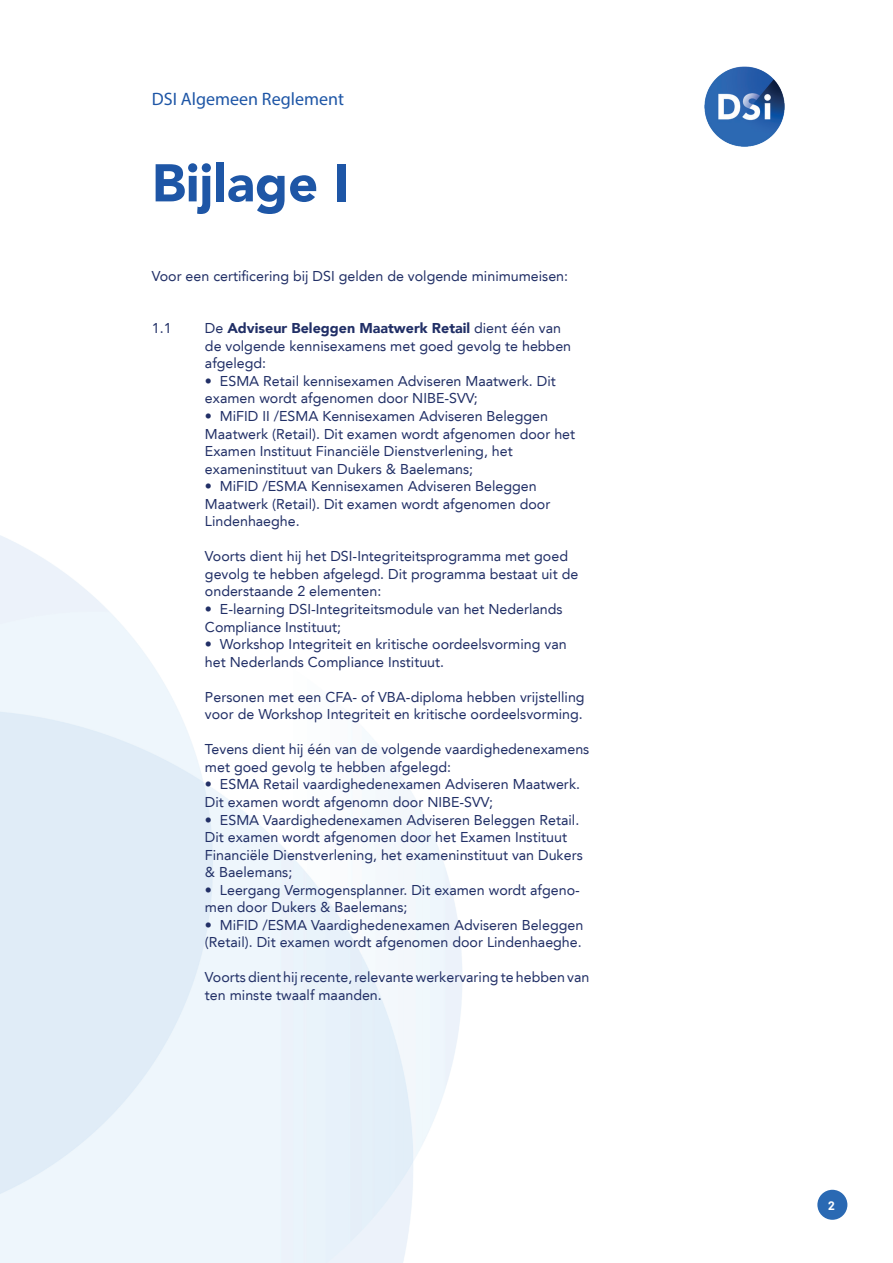
<style>
.page{position:relative;width:893px;height:1263px;background:#fff}
.page>*{position:absolute;margin:0;border:0;box-sizing:border-box;transform-origin:0 0}
.t1{font:900 52.5px "Avenir LT";color:#1e56a6}
.t2{font:18px "Myriad Pro";color:#1e56a6}
.t3{font:14.25px/17.5px "Avenir LT";color:#212f66}
.t4{font:700 12px "Barlow";color:#fff}
.s1{font-weight:900}
</style>
<div class="page">
<div style="left:817px;top:1190px;width:30px;height:30px;background:#2a69b3;border-radius:50%"></div>
<img style="left:704px;top:66px;width:81px;height:81px">
<p class="t2" style="left:152px;top:88px;width:194px">DSI Algemeen Reglement</p>
<h1 class="t1" style="left:152px;top:151px;width:199px">Bijlage I</h1>
<p class="t3" style="left:152px;top:267px;width:418px">Voor een certificering bij DSI gelden de volgende minimumeisen:</p>
<p class="t3" style="left:152px;top:320px;width:21px">1.1</p>
<p class="t3" style="left:205px;top:320px;width:368px">De <span class="s1">Adviseur Beleggen Maatwerk Retail</span> dient één van de volgende kennisexamens met goed gevolg te hebben afgelegd:</p>
<p class="t3" style="left:205px;top:372px;width:352px">• ESMA Retail kennisexamen Adviseren Maatwerk. Dit examen wordt afgenomen door NIBE-SVV;</p>
<p class="t3" style="left:205px;top:407px;width:372px">• MiFID II /ESMA Kennisexamen Adviseren Beleggen Maatwerk (Retail). Dit examen wordt afgenomen door het Examen Instituut Financiële Dienstverlening, het exameninstituut van Dukers &amp; Baelemans;</p>
<p class="t3" style="left:205px;top:478px;width:347px">• MiFID /ESMA Kennisexamen Adviseren Beleggen<br>Maatwerk (Retail). Dit examen wordt afgenomen door<br>Lindenhaeghe.</p>
<p class="t3" style="left:205px;top:548px;width:375px">Voorts dient hij het DSI-Integriteitsprogramma met goed gevolg te hebben afgelegd. Dit programma bestaat uit de onderstaande 2 elementen:</p>
<p class="t3" style="left:205px;top:600px;width:359px">• E-learning DSI-Integriteitsmodule van het Nederlands<br>Compliance Instituut;</p>
<p class="t3" style="left:205px;top:635px;width:363px">• Workshop Integriteit en kritische oordeelsvorming van het Nederlands Compliance Instituut.</p>
<p class="t3" style="left:205px;top:688px;width:381px">Personen met een CFA- of VBA-diploma hebben vrijstelling voor de Workshop Integriteit en kritische oordeelsvorming.</p>
<p class="t3" style="left:205px;top:741px;width:386px">Tevens dient hij één van de volgende vaardighedenexamens met goed gevolg te hebben afgelegd:</p>
<p class="t3" style="left:205px;top:776px;width:377px">• ESMA Retail vaardighedenexamen Adviseren Maatwerk.<br>Dit examen wordt afgenomn door NIBE-SVV;</p>
<p class="t3" style="left:205px;top:811px;width:379px">• ESMA Vaardighedenexamen Adviseren Beleggen Retail.<br>Dit examen wordt afgenomen door het Examen Instituut Financiële Dienstverlening, het exameninstituut van Dukers &amp; Baelemans;</p>
<p class="t3" style="left:205px;top:881px;width:376px">• Leergang Vermogensplanner. Dit examen wordt afgeno&shy;men door Dukers &amp; Baelemans;</p>
<p class="t3" style="left:205px;top:916px;width:380px">• MiFID /ESMA Vaardighedenexamen Adviseren Beleggen (Retail). Dit examen wordt afgenomen door Lindenhaeghe.</p>
<p class="t3" style="left:205px;top:969px;width:386px">Voorts dient hij recente, relevante werkervaring te hebben van ten minste twaalf maanden.</p>
<p class="t4" style="left:828px;top:1197px;width:8px">2</p>
</div>
